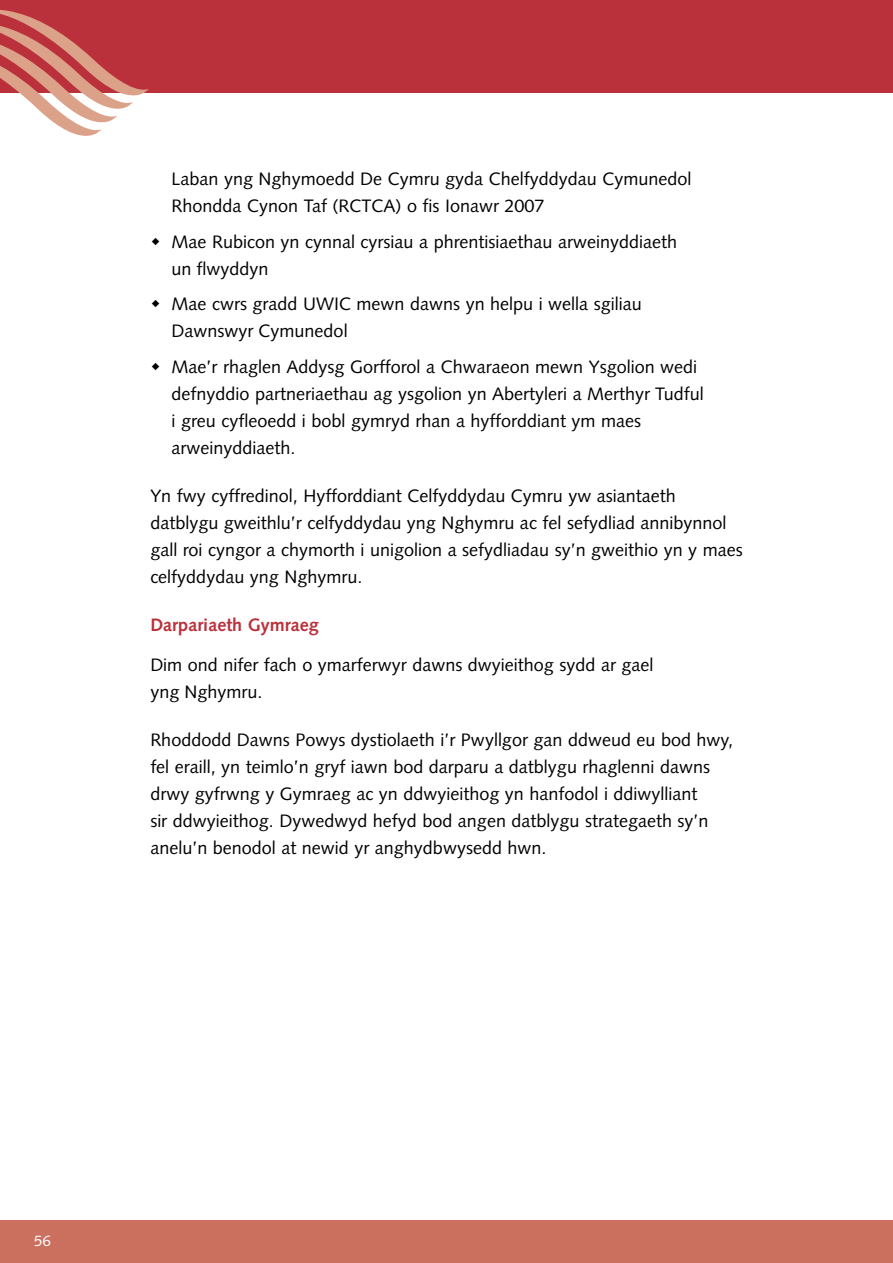
<style>
.page{position:relative;width:893px;height:1263px;background:#fff}
.page>*{position:absolute;margin:0;border:0;box-sizing:border-box;transform-origin:0 0}
.Body_Text{font:18px/27px "Syntax";color:#000}
.Bullets{font:18px/27px "Syntax";color:#000}
.sub_sub_sub_head{font:700 18px "Syntax";color:#ba313b}
.t1{font:15px "Syntax";color:#fff}
</style>
<div class="page">
<div style="left:0;top:1220px;width:893px;height:43px;background:#cb705e"></div>
<div style="left:0;top:0;width:893px;height:92px;background:#ba313b"></div>
<svg style="left:0;top:10px;width:149px;height:126px"></svg>
<p class="Bullets" style="left:172px;top:165px;width:521px">Laban yng Nghymoedd De Cymru gyda Chelfyddydau Cymunedol<br>Rhondda Cynon Taf (RCTCA) o fis Ionawr 2007</p>
<p class="Bullets" style="left:172px;top:228px;width:507px">Mae Rubicon yn cynnal cyrsiau a phrentisiaethau arweinyddiaeth un flwyddyn</p>
<p class="Bullets" style="left:172px;top:290px;width:472px">Mae cwrs gradd UWIC mewn dawns yn helpu i wella sgiliau<br>Dawnswyr Cymunedol</p>
<p class="Bullets" style="left:172px;top:353px;width:534px">Mae’r rhaglen Addysg Gorfforol a Chwaraeon mewn Ysgolion wedi defnyddio partneriaethau ag ysgolion yn Abertyleri a Merthyr Tudful i greu cyfleoedd i bobl gymryd rhan a hyfforddiant ym maes arweinyddiaeth.</p>
<p class="Body_Text" style="left:150px;top:482px;width:594px">Yn fwy cyffredinol, Hyfforddiant Celfyddydau Cymru yw asiantaeth datblygu gweithlu’r celfyddydau yng Nghymru ac fel sefydliad annibynnol gall roi cyngor a chymorth i unigolion a sefydliadau sy’n gweithio yn y maes celfyddydau yng Nghymru.</p>
<p class="sub_sub_sub_head" style="left:150px;top:615px;width:170px">Darpariaeth Gymraeg</p>
<p class="Body_Text" style="left:150px;top:651px;width:505px">Dim ond nifer fach o ymarferwyr dawns dwyieithog sydd ar gael yng Nghymru.</p>
<p class="Body_Text" style="left:150px;top:726px;width:584px">Rhoddodd Dawns Powys dystiolaeth i’r Pwyllgor gan ddweud eu bod hwy, fel eraill, yn teimlo’n gryf iawn bod darparu a datblygu rhaglenni dawns drwy gyfrwng y Gymraeg ac yn ddwyieithog yn hanfodol i ddiwylliant<br>sir ddwyieithog. Dywedwyd hefyd bod angen datblygu strategaeth sy’n anelu’n benodol at newid yr anghydbwysedd hwn.</p>
<p class="t1" style="left:34px;top:1232px;width:18px">56</p>
</div>
